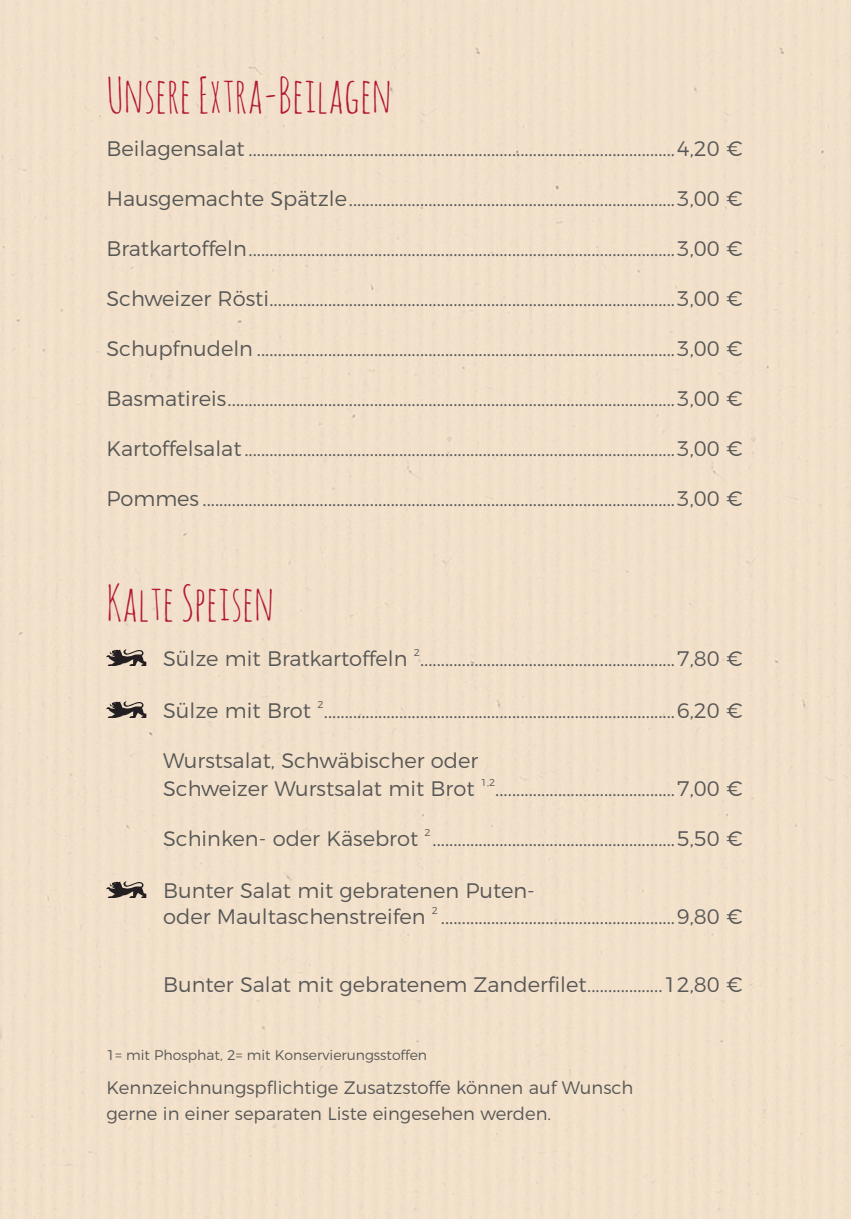
<style>
.page{position:relative;width:851px;height:1219px;background:#fff}
.page>*{position:absolute;margin:0;border:0;box-sizing:border-box;transform-origin:0 0}
.t1{font:48px "Amatic";color:#b31734}
.t2{font:300 21px/28px "Montserrat";color:#575756}
.t3{font:300 18px/26px "Montserrat";color:#575756}
.t4{font:300 14px "Montserrat";color:#575756}
.t5{font:300 10px "Montserrat";color:#575756}
</style>
<div class="page">
<svg style="left:106px;top:649px;width:40px;height:17px"></svg>
<svg style="left:106px;top:701px;width:40px;height:17px"></svg>
<svg style="left:106px;top:881px;width:40px;height:17px"></svg>
<h1 class="t1" style="left:106px;top:64px;width:287px">Unsere Extra-Beilagen</h1>
<p class="t2" style="left:106px;top:133px;width:638px">Beilagensalat ......................................................................................................4,20 €</p>
<p class="t2" style="left:106px;top:183px;width:638px">Hausgemachte Spätzle ..............................................................................3,00 €</p>
<p class="t2" style="left:106px;top:233px;width:638px">Bratkartoffeln ......................................................................................................3,00 €</p>
<p class="t2" style="left:106px;top:283px;width:638px">Schweizer Rösti .................................................................................................3,00 €</p>
<p class="t2" style="left:106px;top:333px;width:638px">Schupfnudeln ....................................................................................................3,00 €</p>
<p class="t2" style="left:106px;top:383px;width:638px">Basmatireis ...........................................................................................................3,00 €</p>
<p class="t2" style="left:106px;top:433px;width:638px">Kartoffelsalat .......................................................................................................3,00 €</p>
<p class="t2" style="left:106px;top:483px;width:638px">Pommes .................................................................................................................3,00 €</p>
<h1 class="t1" style="left:106px;top:572px;width:169px">Kalte Speisen</h1>
<p class="t2" style="left:163px;top:643px;width:246px">Sülze mit Bratkartoffeln</p>
<p class="t5" style="left:414px;top:645px;width:8px">2</p>
<p class="t2" style="left:420px;top:643px;width:324px">.............................................................7,80 €</p>
<p class="t2" style="left:163px;top:695px;width:149px">Sülze mit Brot</p>
<p class="t5" style="left:317px;top:697px;width:8px">2</p>
<p class="t2" style="left:324px;top:695px;width:420px">....................................................................................6,20 €</p>
<p class="t2" style="left:163px;top:745px;width:317px">Wurstsalat, Schwäbischer oder<br>Schweizer Wurstsalat mit Brot</p>
<p class="t5" style="left:481px;top:775px;width:16px">1,2</p>
<p class="t2" style="left:495px;top:773px;width:249px">...........................................7,00 €</p>
<p class="t2" style="left:163px;top:823px;width:257px">Schinken- oder Käsebrot</p>
<p class="t5" style="left:424px;top:825px;width:8px">2</p>
<p class="t2" style="left:432px;top:823px;width:312px">..........................................................5,50 €</p>
<p class="t2" style="left:163px;top:876px;width:373px;line-height:26px">Bunter Salat mit gebratenen Puten&shy;oder Maultaschenstreifen</p>
<p class="t5" style="left:432px;top:903px;width:8px">2</p>
<p class="t2" style="left:441px;top:901px;width:303px">........................................................9,80 €</p>
<p class="t2" style="left:163px;top:969px;width:581px">Bunter Salat mit gebratenem Zanderfilet ..................12,80 €</p>
<p class="t4" style="left:106px;top:1044px;width:322px">1= mit Phosphat, 2= mit Konservierungsstoffen</p>
<p class="t3" style="left:106px;top:1073px;width:528px">Kennzeichnungspflichtige Zusatzstoffe können auf Wunsch gerne in einer separaten Liste eingesehen werden.</p>
</div>
